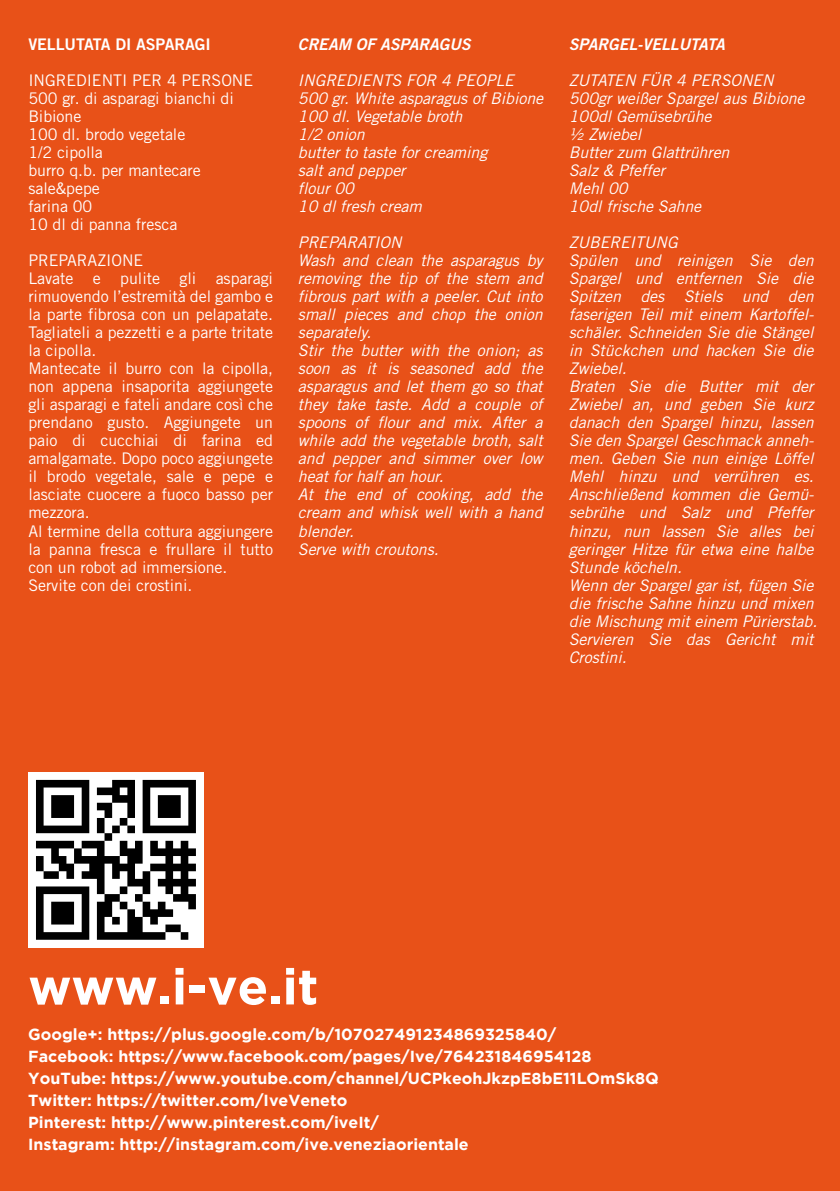
<style>
.page{position:relative;width:840px;height:1191px;background:#fff}
.page>*{position:absolute;margin:0;border:0;box-sizing:border-box;transform-origin:0 0}
.t1{font:700 50px "Gotham";color:#fff}
.t2{font:italic 16px/18px "Trade Gothic";letter-spacing:-.005em;color:#fff}
.t3{font:16px/18px "Trade Gothic";letter-spacing:-.005em;color:#fff}
.t4{font:700 16px/22px "Gotham";color:#fff}
.t5{font:italic 16px "Trade Gothic Bold Two";letter-spacing:-.005em;color:#fff}
.t6{font:16px "Trade Gothic Bold Two";letter-spacing:-.005em;color:#fff}
</style>
<div class="page">
<div style="left:0;top:0;width:839px;height:1191px;background:#e85118"></div>
<div style="left:28px;top:772px;width:175px;height:175px;background:#fff"></div>
<svg style="left:36px;top:780px;width:160px;height:159px"></svg>
<p class="t6" style="left:28px;top:35px;width:184px">VELLUTATA DI ASPARAGI</p>
<p class="t3" style="left:28px;top:71px;width:226px">INGREDIENTI PER 4 PERSONE<br>500 gr. di asparagi bianchi di<br>Bibione<br>100 dl. brodo vegetale<br>1/2 cipolla<br>burro q.b. per mantecare sale&amp;pepe<br>farina 00<br>10 dl di panna fresca</p>
<p class="t3" style="left:28px;top:251px;width:246px">PREPARAZIONE<br>Lavate e pulite gli asparagi rimuovendo l’estremità del gambo e la parte fibrosa con un pelapatate.<br>Tagliateli a pezzetti e a parte tritate la cipolla.<br>Mantecate il burro con la cipolla, non appena insaporita aggiungete gli asparagi e fateli andare così che prendano gusto. Aggiungete un paio di cucchiai di farina ed amalgamate. Dopo poco aggiungete il brodo vegetale, sale e pepe e lasciate cuocere a fuoco basso per mezzora.<br>Al termine della cottura aggiungere la panna fresca e frullare il tutto con un robot ad immersione.<br>Servite con dei crostini.</p>
<p class="t5" style="left:298px;top:35px;width:174px">CREAM OF ASPARAGUS</p>
<p class="t2" style="left:298px;top:71px;width:246px">INGREDIENTS FOR 4 PEOPLE<br>500 gr. White asparagus of Bibione<br>100 dl. Vegetable broth<br>1/2 onion<br>butter to taste for creaming<br>salt and pepper<br>flour 00<br>10 dl fresh cream</p>
<p class="t2" style="left:298px;top:233px;width:246px">PREPARATION<br>Wash and clean the asparagus by removing the tip of the stem and fibrous part with a peeler. Cut into small pieces and chop the onion separately.<br>Stir the butter with the onion; as soon as it is seasoned add the asparagus and let them go so that they take taste. Add a couple of spoons of flour and mix. After a while add the vegetable broth, salt and pepper and simmer over low heat for half an hour.<br>At the end of cooking, add the cream and whisk well with a hand blender.<br>Serve with croutons.</p>
<p class="t5" style="left:568px;top:35px;width:157px">SPARGEL-VELLUTATA</p>
<p class="t2" style="left:568px;top:71px;width:237px">ZUTATEN FÜR 4 PERSONEN<br>500gr weißer Spargel aus Bibione<br>100dl Gemüsebrühe<br>½ Zwiebel<br>Butter zum Glattrühren<br>Salz &amp; Pfeffer<br>Mehl 00<br>10dl frische Sahne</p>
<p class="t2" style="left:568px;top:233px;width:250px">ZUBEREITUNG<br>Spülen und reinigen Sie den<br>Spargel und entfernen Sie die<br>Spitzen des Stiels und den faserigen Teil mit einem Kartoffel&shy;schäler. Schneiden Sie die Stängel in Stückchen und hacken Sie die<br>Zwiebel.<br>Braten Sie die Butter mit der<br>Zwiebel an, und geben Sie kurz danach den Spargel hinzu, lassen<br>Sie den Spargel Geschmack anneh&shy;men. Geben Sie nun einige Löffel<br>Mehl hinzu und verrühren es.<br>Anschließend kommen die Gemü&shy;sebrühe und Salz und Pfeffer hinzu, nun lassen Sie alles bei geringer Hitze für etwa eine halbe<br>Stunde köcheln.<br>Wenn der Spargel gar ist, fügen Sie die frische Sahne hinzu und mixen die Mischung mit einem Pürierstab.<br>Servieren Sie das Gericht mit<br>Crostini.</p>
<h1 class="t1" style="left:28px;top:957px;width:291px">www.i-ve.it</h1>
<p class="t4" style="left:28px;top:1023px;width:631px">Google+: https://plus.google.com/b/107027491234869325840/<br>Facebook: https://www.facebook.com/pages/Ive/764231846954128<br>YouTube: https://www.youtube.com/channel/UCPkeohJkzpE8bE11LOmSk8Q Twitter: https://twitter.com/IveVeneto<br>Pinterest: http://www.pinterest.com/iveIt/<br>Instagram: http://instagram.com/ive.veneziaorientale</p>
</div>
